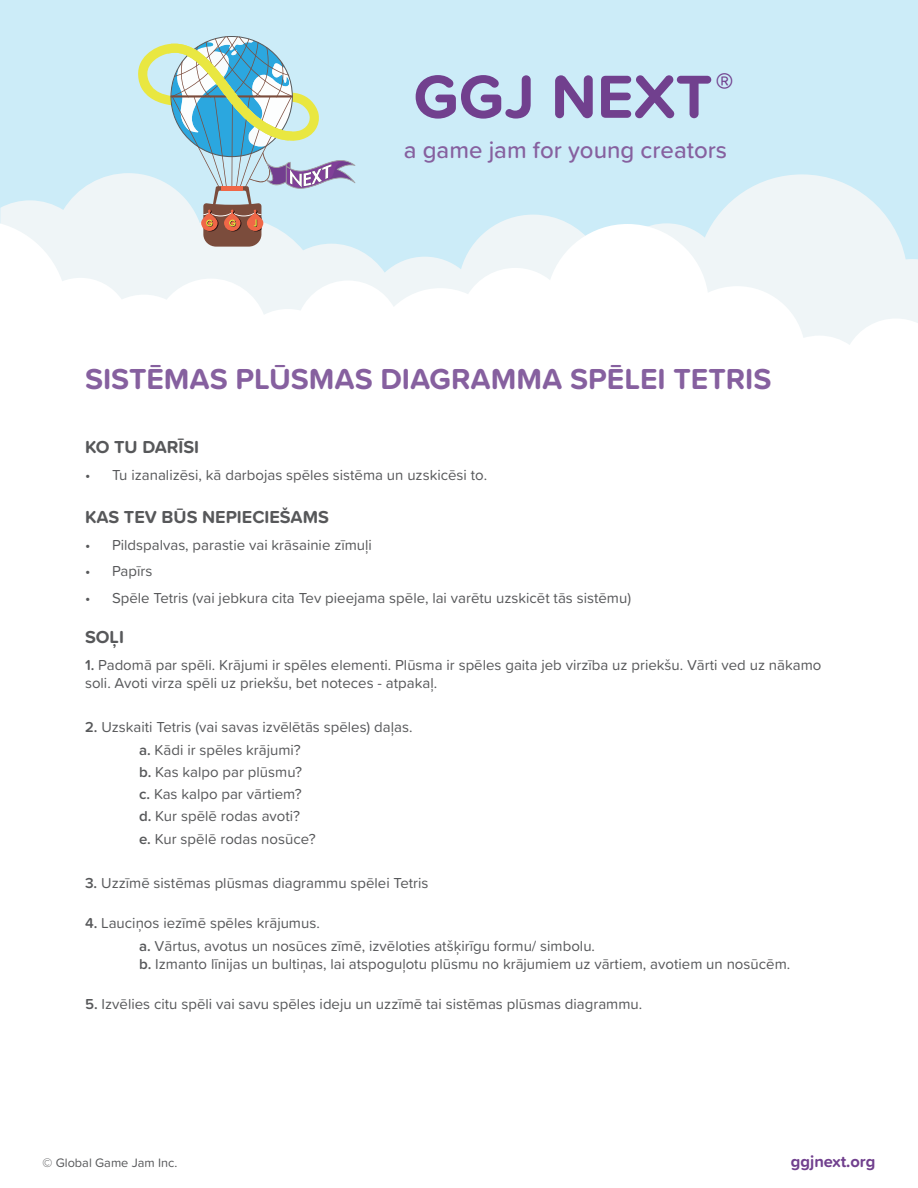
<style>
.page{position:relative;width:918px;height:1188px;background:#fff}
.page>*{position:absolute;margin:0;border:0;box-sizing:border-box;transform-origin:0 0}
.t1{font:700 63px "Proxima Soft";color:#71408e}
.t2{font:700 30px "Proxima Soft";color:#86609f}
.t3{font:500 24px "Proxima Soft";color:#86609f}
.t4{font:700 18px "Proxima Soft";color:#57585a}
.t5{font:700 16.5px "Proxima Soft";color:#71408e}
.t6{font:15px/18px "Proxima Soft";color:#57585a}
.t7{font:12.75px "Proxima Soft";color:#57585a}
.s1{font-weight:600}
</style>
<div class="page">
<div style="left:0;top:0;width:918px;height:340px;background:#ccecf8"></div>
<svg style="left:0;top:173px;width:889px;height:47px"></svg>
<svg style="left:0;top:220px;width:918px;height:125px;background:#f5f9fb"></svg>
<svg style="left:138px;top:36px;width:217px;height:211px"></svg>
<p class="t1" style="left:413px;top:49px;width:322px">GGJ NEXT<sup>®</sup></p>
<p class="t3" style="left:404px;top:132px;width:325px">a game jam for young creators</p>
<p class="t2" style="left:85px;top:357px;width:688px">SISTĒMAS PLŪSMAS DIAGRAMMA SPĒLEI TETRIS</p>
<p class="t4" style="left:85px;top:434px;width:116px">KO TU DARĪSI</p>
<p class="t6" style="left:85px;top:465px;width:404px">• Tu izanalizēsi, kā darbojas spēles sistēma un uzskicēsi to.</p>
<p class="t4" style="left:85px;top:504px;width:246px">KAS TEV BŪS NEPIECIEŠAMS</p>
<p class="t6" style="left:85px;top:535px;width:288px">• Pildspalvas, parastie vai krāsainie zīmuļi</p>
<p class="t6" style="left:85px;top:562px;width:69px">• Papīrs</p>
<p class="t6" style="left:85px;top:588px;width:548px">• Spēle Tetris (vai jebkura cita Tev pieejama spēle, lai varētu uzskicēt tās sistēmu)</p>
<p class="t4" style="left:85px;top:624px;width:40px">SOĻI</p>
<p class="t6" style="left:85px;top:655px;width:738px"><span class="s1">1.</span> Padomā par spēli. Krājumi ir spēles elementi. Plūsma ir spēles gaita jeb virzība uz priekšu. Vārti ved uz nākamo soli. Avoti virza spēli uz priekšu, bet noteces - atpakaļ.</p>
<p class="t6" style="left:85px;top:718px;width:329px"><span class="s1">2.</span> Uzskaiti Tetris (vai savas izvēlētās spēles) daļas.</p>
<p class="t6" style="left:139px;top:740px;width:163px"><span class="s1">a.</span> Kādi ir spēles krājumi?</p>
<p class="t6" style="left:139px;top:762px;width:165px"><span class="s1">b.</span> Kas kalpo par plūsmu?</p>
<p class="t6" style="left:139px;top:784px;width:164px"><span class="s1">c.</span> Kas kalpo par vārtiem?</p>
<p class="t6" style="left:139px;top:807px;width:163px"><span class="s1">d.</span> Kur spēlē rodas avoti?</p>
<p class="t6" style="left:139px;top:829px;width:178px"><span class="s1">e.</span> Kur spēlē rodas nosūce?</p>
<p class="t6" style="left:85px;top:873px;width:345px"><span class="s1">3.</span> Uzzīmē sistēmas plūsmas diagrammu spēlei Tetris</p>
<p class="t6" style="left:85px;top:914px;width:236px"><span class="s1">4.</span> Lauciņos iezīmē spēles krājumus.</p>
<p class="t6" style="left:139px;top:936px;width:653px"><span class="s1">a.</span> Vārtus, avotus un nosūces zīmē, izvēloties atšķirīgu formu/ simbolu.<br><span class="s1">b.</span> Izmanto līnijas un bultiņas, lai atspoguļotu plūsmu no krājumiem uz vārtiem, avotiem un nosūcēm.</p>
<p class="t6" style="left:85px;top:994px;width:559px"><span class="s1">5.</span> Izvēlies citu spēli vai savu spēles ideju un uzzīmē tai sistēmas plūsmas diagrammu.</p>
<p class="t7" style="left:43px;top:1153px;width:136px">© Global Game Jam Inc.</p>
<p class="t5" style="left:791px;top:1149px;width:86px">ggjnext.org</p>
</div>
